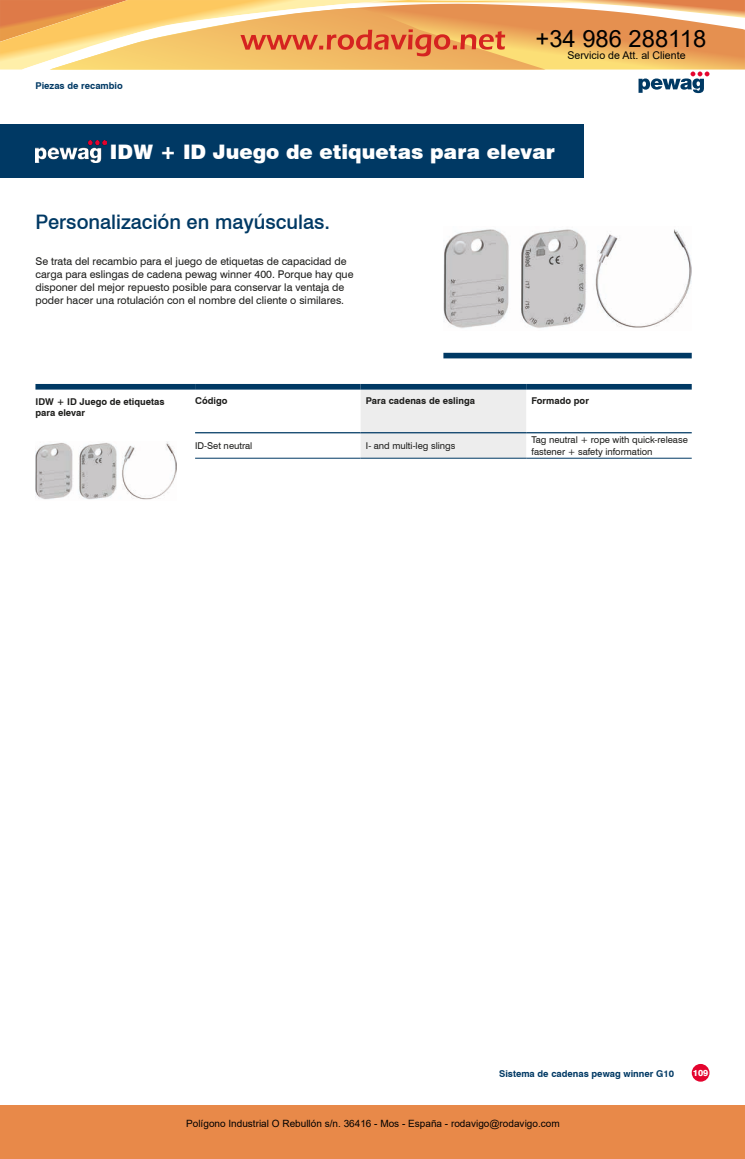
<style>
.page{position:relative;width:745px;height:1159px;background:#fff}
.page>*{position:absolute;margin:0;border:0;box-sizing:border-box;transform-origin:0 0}
.t1{font:23.75px "Arial";color:#000}
.t2{font:900 20px "Swiss 721 BT";color:#fff}
.t3{font:500 20px "Swiss 721 BT";color:#003964}
.t4{font:10.62px/12.8px "Swiss 721 BT";color:#1d1d1b}
.t5{font:10.62px "Arial";color:#000}
.t6{font:10px "Arial";color:#000}
.t7{font:9.38px/11.2px "Swiss 721 BT";color:#1d1d1b}
.t8{font:700 9.38px/11.2px "Swiss 721 BT";color:#1d1d1b}
.t9{font:700 9.38px "Swiss 721 BT";color:#003964}
.t10{font:800 8.75px "Swiss 721 BT";color:#fff}
</style>
<div class="page">
<img style="left:443px;top:229px;width:248px;height:99px">
<div style="left:35px;top:384px;width:160px;height:5px;background:#003964"></div>
<img style="left:35px;top:442px;width:142px;height:58px">
<div style="left:360px;top:389px;width:166px;height:69px;background:#ededed"></div>
<div style="left:195px;top:384px;width:165px;height:5px;background:#003964"></div>
<div style="left:360px;top:384px;width:166px;height:5px;background:#003964"></div>
<div style="left:526px;top:384px;width:165px;height:5px;background:#003964"></div>
<hr style="left:195px;top:432px;width:165px;height:1px;background:#003964">
<hr style="left:360px;top:432px;width:166px;height:1px;background:#003964">
<hr style="left:526px;top:432px;width:165px;height:1px;background:#003964">
<hr style="left:195px;top:458px;width:165px;height:1px;background:#003964">
<hr style="left:360px;top:458px;width:166px;height:1px;background:#003964">
<hr style="left:526px;top:458px;width:165px;height:1px;background:#003964">
<div style="left:443px;top:353px;width:248px;height:5px;background:#003964"></div>
<div style="left:0;top:125px;width:582px;height:53px;background:#003964"></div>
<img style="left:36px;top:141px;width:70px;height:21px">
<div style="left:691px;top:1064px;width:18px;height:17px;background:#e4042e;border-radius:50%"></div>
<div style="left:0;top:1105px;width:744px;height:54px;background:#e88949"></div>
<svg style="left:0;top:0;width:744px;height:93px"></svg>
<h1 class="t1" style="left:535px;top:22px;width:172px">+34 986 288118</h1>
<p class="t9" style="left:35px;top:80px;width:89px">Piezas de recambio</p>
<p class="t5" style="left:567px;top:48px;width:120px">Servicio de Att. al Cliente</p>
<h2 class="t2" style="left:110px;top:139px;width:446px">IDW + ID Juego de etiquetas para elevar</h2>
<h2 class="t3" style="left:35px;top:209px;width:296px">Personalización en mayúsculas.</h2>
<p class="t4" style="left:35px;top:255px;width:319px">Se trata del recambio para el juego de etiquetas de capacidad de carga para eslingas de cadena pewag winner 400. Porque hay que disponer del mejor repuesto posible para conservar la ventaja de poder hacer una rotulación con el nombre del cliente o similares.</p>
<p class="t8" style="left:35px;top:395px;width:130px">IDW + ID Juego de etiquetas para elevar</p>
<p class="t8" style="left:195px;top:395px;width:34px">Código</p>
<p class="t8" style="left:366px;top:395px;width:110px">Para cadenas de eslinga</p>
<p class="t8" style="left:531px;top:395px;width:59px">Formado por</p>
<p class="t7" style="left:195px;top:440px;width:59px">ID-Set neutral</p>
<p class="t7" style="left:366px;top:440px;width:91px">I- and multi-leg slings</p>
<p class="t7" style="left:531px;top:434px;width:158px">Tag neutral + rope with quick-release fastener + safety information</p>
<p class="t9" style="left:499px;top:1067px;width:176px">Sistema de cadenas pewag winner G10</p>
<p class="t6" style="left:186px;top:1117px;width:375px">Polígono Industrial O Rebullón s/n. 36416 - Mos - España - rodavigo@rodavigo.com</p>
<p class="t10" style="left:692px;top:1067px;width:17px">109</p>
</div>
